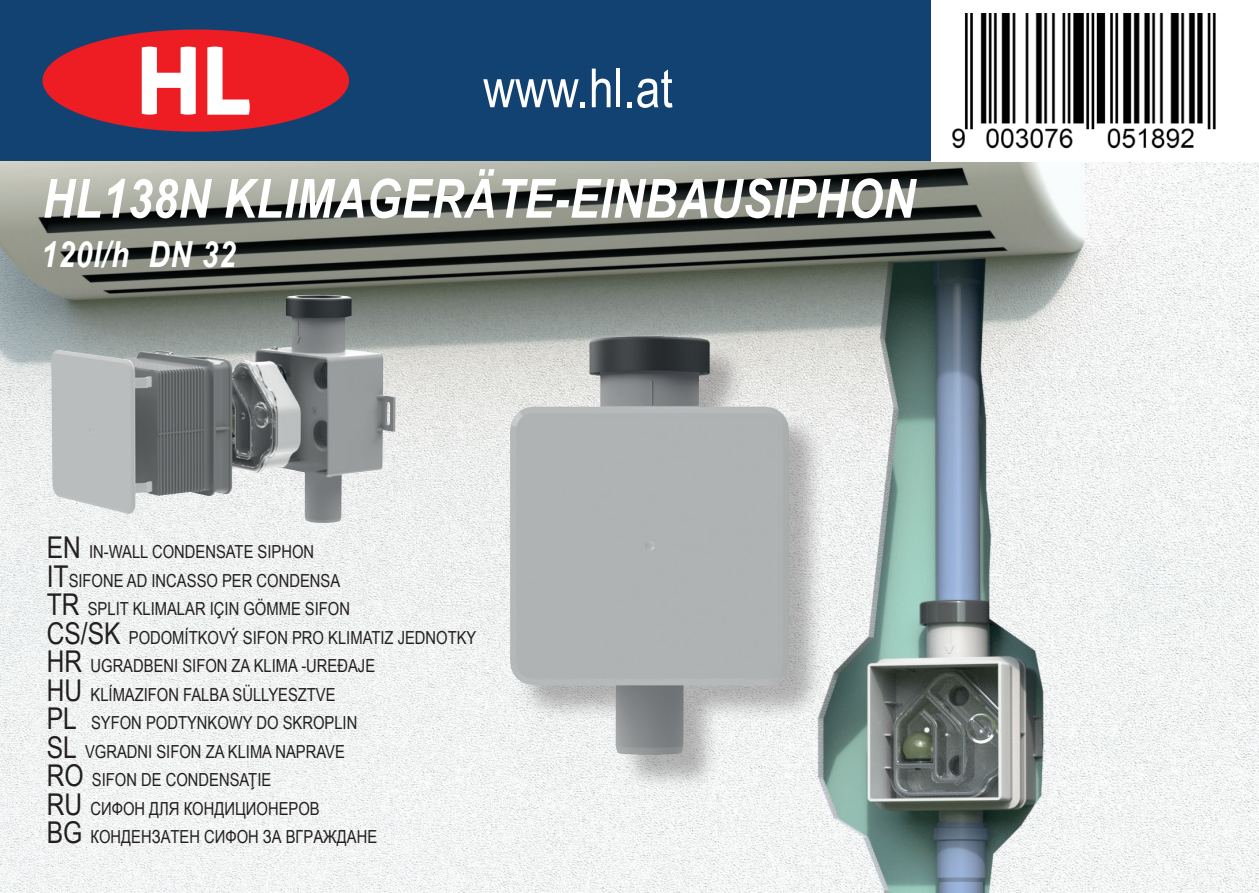
<style>
.page{position:relative;width:1259px;height:893px;background:#fff}
.page>*{position:absolute;margin:0;border:0;box-sizing:border-box;transform-origin:0 0}
.t1{font:italic 700 54px "Arial Narrow";letter-spacing:.01em;color:#fff}
.t2{font:54px "Arial Narrow";color:#fff}
.t3{font:italic 700 36px "Arial Narrow";letter-spacing:.025em;color:#fff}
.t4{font:18px/28.5px "Arial Narrow";color:#231f20}
.s1{font-size:30px}
</style>
<div class="page">
<div style="left:0;top:0;width:948px;height:162px;background:#124271"></div>
<img style="left:0;top:162px;width:1259px;height:731px">
<img style="left:50px;top:295px;width:261px;height:182px">
<div style="left:43px;top:30px;width:306px;height:102px;background:#ee1d23;border-radius:50%"></div>
<svg style="left:207px;top:46px;width:43px;height:69px"></svg>
<svg style="left:142px;top:46px;width:54px;height:69px"></svg>
<div style="left:931px;top:0;width:328px;height:162px;background:#fff"></div>
<img style="left:952px;top:14px;width:264px;height:135px">
<div style="left:514px;top:341px;width:311px;height:451px;background:#231f20;opacity:.31"></div>
<img style="left:509px;top:336px;width:280px;height:420px">
<p class="t2" style="left:483px;top:49px;width:191px">www.hl.at</p>
<p class="t1" style="left:43px;top:158px;width:874px">HL138N KLIMAGERÄTE-EINBAUSIPHON</p>
<p class="t3" style="left:41px;top:227px;width:196px">120l/h DN 32</p>
<p class="t4" style="left:47px;top:537px;width:295px"><span class="s1">EN</span> IN-WALL CONDENSATE SIPHON<br><span class="s1">IT</span>SIFONE AD INCASSO PER CONDENSA</p>
<p class="t4" style="left:47px;top:594px;width:305px"><span class="s1">TR</span> SPLIT KLIMALAR IÇIN GÖMME SIFON</p>
<p class="t4" style="left:47px;top:622px;width:431px"><span class="s1">CS/SK</span> PODOMÍTKOVÝ SIFON PRO KLIMATIZ JEDNOTKY</p>
<p class="t4" style="left:47px;top:651px;width:330px"><span class="s1">HR</span> UGRADBENI SIFON ZA KLIMA -UREĐAJE<br><span class="s1">HU</span> KLÍMAZIFON FALBA SÜLLYESZTVE</p>
<p class="t4" style="left:47px;top:708px;width:312px"><span class="s1">PL</span> SYFON PODTYNKOWY DO SKROPLIN</p>
<p class="t4" style="left:47px;top:736px;width:300px"><span class="s1">SL</span> VGRADNI SIFON ZA KLIMA NAPRAVE<br><span class="s1">RO</span> SIFON DE CONDENSAŢIE</p>
<p class="t4" style="left:47px;top:793px;width:274px"><span class="s1">RU</span> СИФОН ДЛЯ КОНДИЦИОНЕРОВ</p>
<p class="t4" style="left:47px;top:822px;width:332px"><span class="s1">BG</span> КОНДЕНЗАТЕН СИФОН ЗА ВГРАЖДАНЕ</p>
</div>
